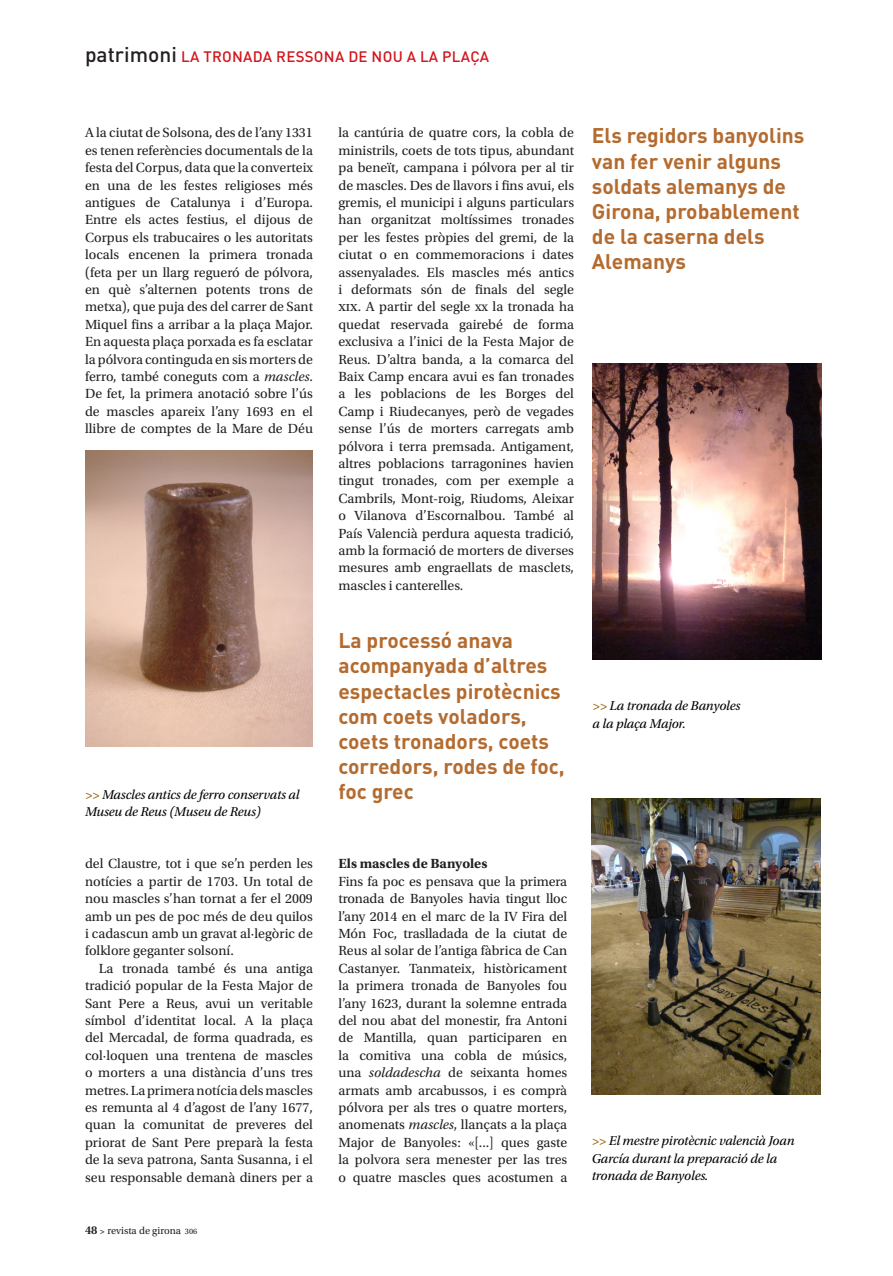
<style>
.page{position:relative;width:893px;height:1276px;background:#fff}
.page>*{position:absolute;margin:0;border:0;box-sizing:border-box;transform-origin:0 0}
.t1{font:700 21px/25.2px "DIN Pro";color:#b46b2f}
.t2{font:500 15px "DIN Pro";letter-spacing:.02em;color:#d2161e}
.t3{font:13.95px/17.4px "Utopia Std";color:#231f20;text-align:justify}
.t4{font:700 13.95px "Utopia Std";color:#231f20}
.t5{font:italic 13.5px/17.4px "Utopia Std";letter-spacing:-.01em;color:#000}
.t6{font:10.5px "Utopia Std";color:#231f20}
.s1{font-size:21px;color:#231f20}
.s2{font-style:italic}
.s3{color:#985f04}
.s4{font-weight:600;font-size:12px}
.s5{font-weight:600;font-size:9px}
.s6{font-size:8.25px}
</style>
<div class="page">
<img style="left:85px;top:450px;width:228px;height:296px">
<img style="left:592px;top:798px;width:229px;height:296px">
<img style="left:593px;top:363px;width:228px;height:296px">
<p class="t2" style="left:85px;top:44px;width:406px"><span class="s1">patrimoni</span> LA TRONADA RESSONA DE NOU A LA PLAÇA</p>
<p class="t3" style="left:85px;top:124px;width:230px">A la ciutat de Solsona, des de l’any 1331 es tenen referències documentals de la festa del Corpus, data que la converteix en una de les festes religioses més antigues de Catalunya i d’Europa.<br>Entre els actes festius, el dijous de Corpus els trabucaires o les autoritats locals encenen la primera tronada (feta per un llarg regueró de pólvora, en què s’alternen potents trons de metxa), que puja des del carrer de Sant Miquel fins a arribar a la plaça Major.<br>En aquesta plaça porxada es fa esclatar la pólvora continguda en sis morters de ferro, també coneguts com a <span class="s2">mascles</span>.<br>De fet, la primera anotació sobre l’ús de mascles apareix l’any 1693 en el llibre de comptes de la Mare de Déu</p>
<p class="t5" style="left:85px;top:786px;width:216px"><span class="s3">&gt;&gt;</span> Mascles antics de ferro conservats al<br>Museu de Reus (Museu de Reus)</p>
<p class="t3" style="left:85px;top:855px;width:229px">del Claustre, tot i que se’n perden les notícies a partir de 1703. Un total de nou mascles s’han tornat a fer el 2009 amb un pes de poc més de deu quilos i cadascun amb un gravat al·legòric de folklore geganter solsoní.</p>
<p class="t3" style="left:85px;top:959px;width:229px;text-indent:14px">La tronada també és una antiga tradició popular de la Festa Major de Sant Pere a Reus, avui un veritable símbol d’identitat local. A la plaça del Mercadal, de forma quadrada, es col·loquen una trentena de mascles o morters a una distància d’uns tres metres. La primera notícia dels mascles es remunta al 4 d’agost de l’any 1677, quan la comunitat de preveres del priorat de Sant Pere preparà la festa de la seva patrona, Santa Susanna, i el seu responsable demanà diners per a</p>
<p class="t6" style="left:85px;top:1224px;width:114px"><span class="s4">48</span> <span class="s5">&gt;</span> revista de girona <span class="s6">306</span></p>
<p class="t3" style="left:338px;top:124px;width:237px">la cantúria de quatre cors, la cobla de ministrils, coets de tots tipus, abundant pa beneït, campana i pólvora per al tir de mascles. Des de llavors i fins avui, els gremis, el municipi i alguns particulars han organitzat moltíssimes tronades per les festes pròpies del gremi, de la ciutat o en commemoracions i dates assenyalades. Els mascles més antics i deformats són de finals del segle xix. A partir del segle xx la tronada ha quedat reservada gairebé de forma exclusiva a l’inici de la Festa Major de Reus. D’altra banda, a la comarca del Baix Camp encara avui es fan tronades a les poblacions de les Borges del Camp i Riudecanyes, però de vegades sense l’ús de morters carregats amb pólvora i terra premsada. Antigament, altres poblacions tarragonines havien tingut tronades, com per exemple a Cambrils, Mont-roig, Riudoms, Aleixar o Vilanova d’Escornalbou. També al País Valencià perdura aquesta tradició, amb la formació de morters de diverses mesures amb engraellats de masclets, mascles i canterelles.</p>
<p class="t1" style="left:338px;top:625px;width:228px">La processó anava acompanyada d’altres espectacles pirotècnics com coets voladors, coets tronadors, coets corredors, rodes de foc, foc grec</p>
<p class="t1" style="left:592px;top:121px;width:214px">Els regidors banyolins van fer venir alguns soldats alemanys de<br>Girona, probablement de la caserna dels<br>Alemanys</p>
<p class="t5" style="left:593px;top:697px;width:149px"><span class="s3">&gt;&gt;</span> La tronada de Banyoles</p>
<p class="t5" style="left:593px;top:715px;width:95px">a la plaça Major.</p>
<p class="t4" style="left:338px;top:855px;width:150px">Els mascles de Banyoles</p>
<p class="t3" style="left:338px;top:872px;width:230px">Fins fa poc es pensava que la primera tronada de Banyoles havia tingut lloc l’any 2014 en el marc de la IV Fira del Món Foc, traslladada de la ciutat de Reus al solar de l’antiga fàbrica de Can Castanyer. Tanmateix, històricament la primera tronada de Banyoles fou l’any 1623, durant la solemne entrada del nou abat del monestir, fra Antoni de Mantilla, quan participaren en la comitiva una cobla de músics, una <span class="s2">soldadescha</span> de seixanta homes armats amb arcabussos, i es comprà pólvora per als tres o quatre morters, anomenats <span class="s2">mascles</span>, llançats a la plaça Major de Banyoles: «[...] ques gaste la polvora sera menester per las tres o quatre mascles ques acostumen a</p>
<p class="t5" style="left:592px;top:1132px;width:204px"><span class="s3">&gt;&gt;</span> El mestre pirotècnic valencià Joan<br>García durant la preparació de la</p>
<p class="t5" style="left:592px;top:1167px;width:118px">tronada de Banyoles.</p>
</div>
